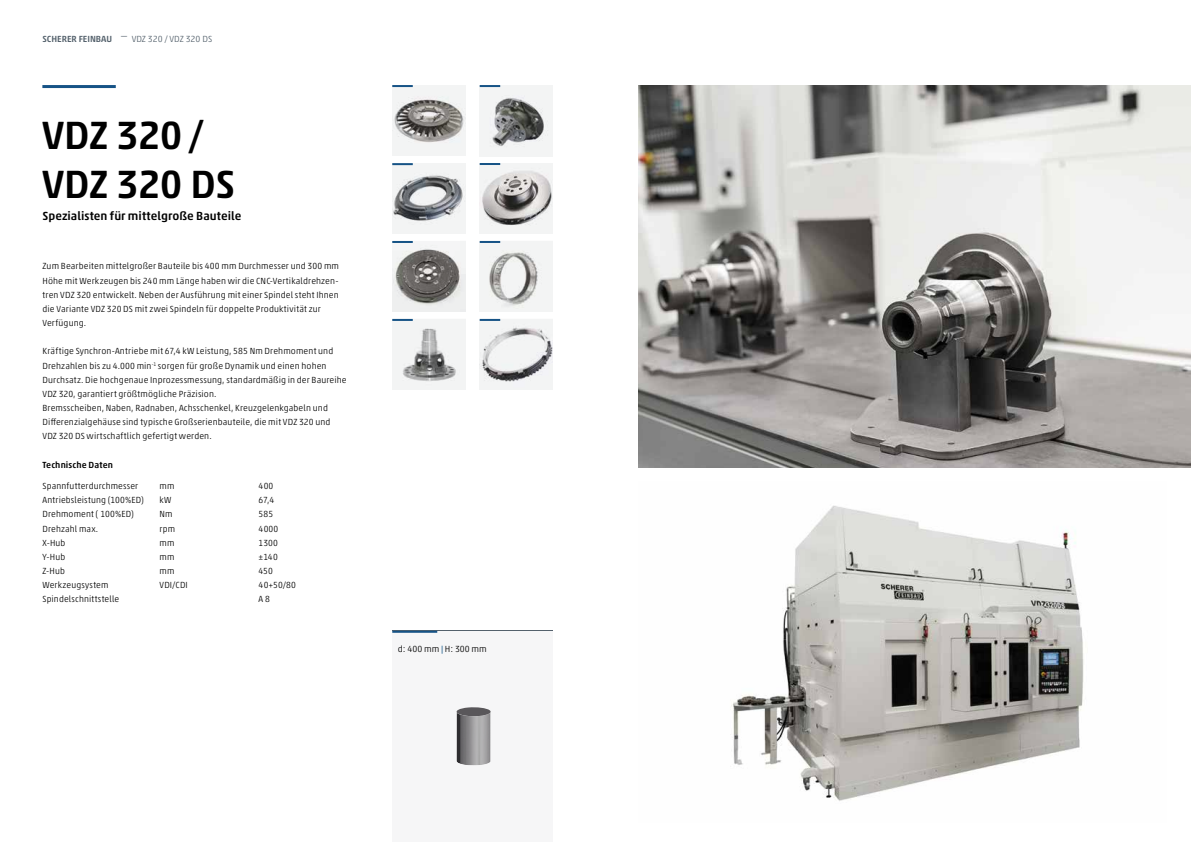
<style>
.page{position:relative;width:1191px;height:842px;background:#fff}
.page>*{position:absolute;margin:0;border:0;box-sizing:border-box;transform-origin:0 0}
.t1{font:500 40px/49.6px "Akko W1 G";letter-spacing:-.015em;color:#000}
.t2{font:500 12px "Akko W1 G";color:#000}
.t3{font:500 12px "Akko W1 G";color:#54616c}
.t4{font:300 9px/14.2px "Akko W1 G";letter-spacing:.015em;color:#000}
.t5{font:500 9px "Akko W1 G";letter-spacing:.015em;color:#000}
.t6{font:300 9px "Akko W1 G";color:#54616c}
.t7{font:500 9px "Akko W1 G";color:#54616c}
.s1{font-weight:500;font-size:8px;color:#105385}
</style>
<div class="page">
<img style="left:731px;top:505px;width:353px;height:296px">
<hr style="left:42px;top:85px;width:74px;height:3px;background:#165386">
<div style="left:392px;top:631px;width:161px;height:211px;background:#f6f6f7"></div>
<hr style="left:392px;top:631px;width:45px;height:2px;background:#165386">
<svg style="left:456px;top:707px;width:35px;height:58px;background:#8d8c8e"></svg>
<img style="left:392px;top:85px;width:73px;height:71px">
<img style="left:480px;top:241px;width:73px;height:71px">
<img style="left:392px;top:163px;width:73px;height:71px">
<img style="left:480px;top:85px;width:73px;height:71px">
<img style="left:480px;top:163px;width:73px;height:71px">
<img style="left:392px;top:319px;width:73px;height:71px">
<img style="left:480px;top:319px;width:73px;height:71px">
<img style="left:392px;top:241px;width:73px;height:71px">
<hr style="left:392px;top:85px;width:21px;height:2px;background:#165386">
<hr style="left:392px;top:163px;width:21px;height:2px;background:#165386">
<hr style="left:392px;top:241px;width:21px;height:2px;background:#165386">
<hr style="left:392px;top:319px;width:21px;height:2px;background:#165386">
<hr style="left:480px;top:163px;width:20px;height:2px;background:#165386">
<hr style="left:480px;top:319px;width:20px;height:2px;background:#165386">
<hr style="left:480px;top:241px;width:20px;height:2px;background:#165386">
<hr style="left:480px;top:85px;width:20px;height:2px;background:#165386">
<img style="left:638px;top:85px;width:553px;height:383px">
<p class="t7" style="left:43px;top:33px;width:71px">SCHERER FEINBAU</p>
<h2 class="t3" style="left:121px;top:22px;width:7px">_</h2>
<p class="t6" style="left:132px;top:33px;width:82px">VDZ 320 / VDZ 320 DS</p>
<h1 class="t1" style="left:41px;top:107px;width:195px">VDZ 320/<br>VDZ 320 DS</h1>
<h2 class="t2" style="left:43px;top:207px;width:200px">Spezialisten für mittelgroße Bauteile</h2>
<p class="t4" style="left:43px;top:259px;width:298px">Zum Bearbeiten mittelgroßer Bauteile bis 400 mm Durchmesser und 300 mm Höhe mit Werkzeugen bis 240 mm Länge haben wir die CNC-Vertikaldrehzen&shy;tren VDZ 320 entwickelt. Neben der Ausführung mit einer Spindel steht Ihnen die Variante VDZ 320 DS mit zwei Spindeln für doppelte Produktivität zur Verfügung.</p>
<p class="t4" style="left:43px;top:344px;width:306px">Kräftige Synchron-Antriebe mit 67,4 kW Leistung, 585 Nm Drehmoment und Drehzahlen bis zu 4.000 min<sup>-1</sup> sorgen für große Dynamik und einen hohen Durchsatz. Die hochgenaue Inprozessmessung, standardmäßig in der Baureihe VDZ 320, garantiert größtmögliche Präzision.<br>Bremsscheiben, Naben, Radnaben, Achsschenkel, Kreuzgelenkgabeln und Differenzialgehäuse sind typische Großserienbauteile, die mit VDZ 320 und VDZ 320 DS wirtschaftlich gefertigt werden.</p>
<p class="t5" style="left:43px;top:458px;width:72px">Technische Daten</p>
<p class="t4" style="left:43px;top:478px;width:97px">Spannfutterdurchmesser</p>
<p class="t4" style="left:160px;top:478px;width:16px">mm</p>
<p class="t4" style="left:259px;top:478px;width:16px">400</p>
<p class="t4" style="left:43px;top:492px;width:103px">Antriebsleistung (100%ED)</p>
<p class="t4" style="left:160px;top:492px;width:13px">kW</p>
<p class="t4" style="left:259px;top:492px;width:17px">67,4</p>
<p class="t4" style="left:43px;top:507px;width:93px">Drehmoment ( 100%ED)</p>
<p class="t4" style="left:160px;top:507px;width:15px">Nm</p>
<p class="t4" style="left:259px;top:507px;width:16px">585</p>
<p class="t4" style="left:43px;top:521px;width:57px">Drehzahl max.</p>
<p class="t4" style="left:160px;top:521px;width:17px">rpm</p>
<p class="t4" style="left:259px;top:521px;width:21px">4000</p>
<p class="t4" style="left:43px;top:535px;width:24px">X-Hub</p>
<p class="t4" style="left:160px;top:535px;width:16px">mm</p>
<p class="t4" style="left:259px;top:535px;width:21px">1300</p>
<p class="t4" style="left:43px;top:549px;width:24px">Y-Hub</p>
<p class="t4" style="left:160px;top:549px;width:16px">mm</p>
<p class="t4" style="left:259px;top:549px;width:21px">±140</p>
<p class="t4" style="left:43px;top:563px;width:24px">Z-Hub</p>
<p class="t4" style="left:160px;top:563px;width:16px">mm</p>
<p class="t4" style="left:259px;top:563px;width:16px">450</p>
<p class="t4" style="left:43px;top:577px;width:67px">Werkzeugsystem</p>
<p class="t4" style="left:160px;top:577px;width:30px">VDI/CDI</p>
<p class="t4" style="left:259px;top:577px;width:39px">40+50/80</p>
<p class="t4" style="left:43px;top:592px;width:78px">Spindelschnittstelle</p>
<p class="t4" style="left:259px;top:592px;width:13px">A 8</p>
<p class="t4" style="left:398px;top:641px;width:90px">d: 400 mm <span class="s1">|</span> H: 300 mm</p>
</div>
